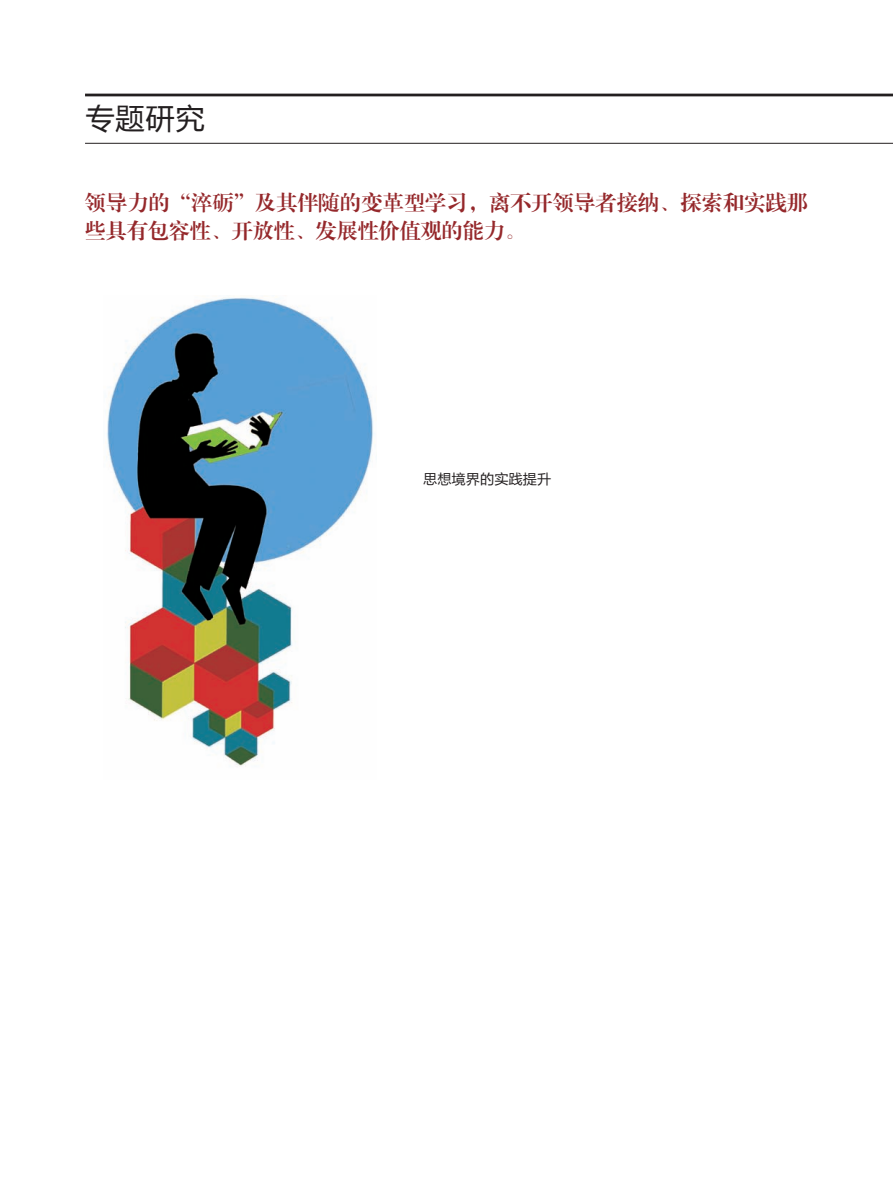
<style>
.page{position:relative;width:893px;height:1183px;background:#fff}
.page>*{position:absolute;margin:0;border:0;box-sizing:border-box;transform-origin:0 0}
.t1{font:30px "FZLTHK GBK1 0";color:#231f20}
.m抽文{font:21px/28.5px "FZXBSJW GB1 0";letter-spacing:.015em;color:#95282b}
.m二级小标题{font:14.25px "FZLTHK GBK1 0";color:#231f20}
.s1{font-family:"FZLTXHK GBK1 0"}
</style>
<div class="page">
<hr style="left:85px;top:143px;width:808px;height:1px;background:#231f20">
<hr style="left:85px;top:94px;width:808px;height:2px;background:#231f20">
<img style="left:107px;top:296px;width:267px;height:470px">
<h1 class="t1" style="left:36px;top:102px;width:171px"><span class="s1">70</span> 专题研究</h1>
<p class="m抽文" style="left:85px;top:189px;width:725px">领导力的“淬砺”及其伴随的变革型学习，离不开领导者接纳、探索和实践那些具有包容性、开放性、发展性价值观的能力。</p>
<p class="m二级小标题" style="left:423px;top:471px;width:130px">思想境界的实践提升</p>
</div>
